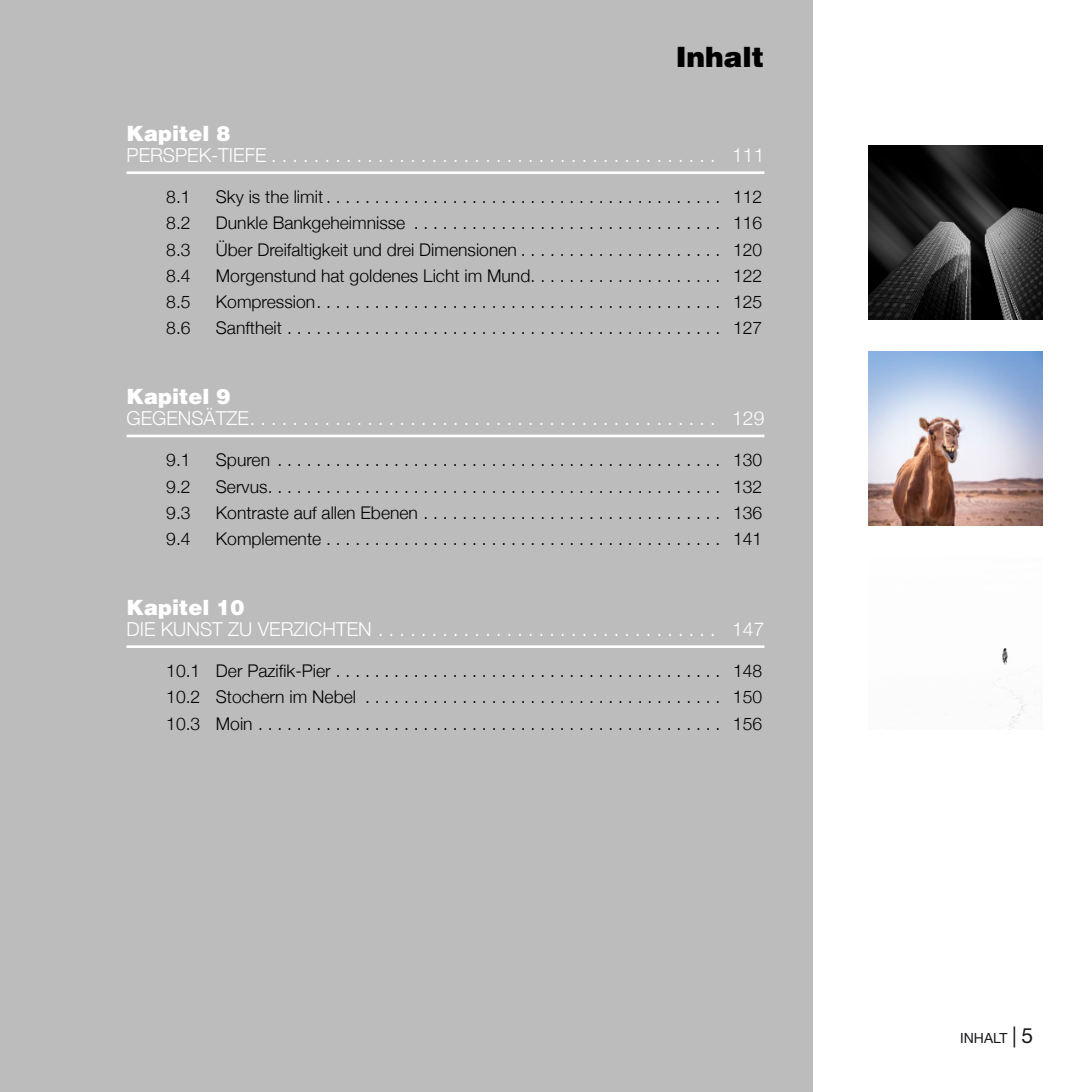
<style>
.page{position:relative;width:1092px;height:1092px;background:#fff}
.page>*{position:absolute;margin:0;border:0;box-sizing:border-box;transform-origin:0 0}
.t1{font:900 28px "Helvetica";color:#000}
.t2{font:900 21px "Helvetica";color:#fff}
.t3{font:300 19.25px "Helvetica Neue";color:#fff}
.t4{font:300 17.5px/26.2px "Helvetica Neue";color:#000;text-align:justify}
.t5{font:14px "Helvetica Neue LT Std";color:#1a181c}
.s1{font-size:21px}
</style>
<div class="page">
<div style="left:0;top:0;width:812px;height:1091px;background:#bcbcbc"></div>
<hr style="left:126px;top:171px;width:638px;height:3px;background:#fff">
<hr style="left:126px;top:434px;width:638px;height:3px;background:#fff">
<hr style="left:126px;top:645px;width:638px;height:3px;background:#fff">
<img style="left:868px;top:145px;width:174px;height:174px">
<img style="left:993px;top:648px;width:42px;height:80px">
<img style="left:868px;top:351px;width:174px;height:174px">
<h1 class="t1" style="left:675px;top:47px;width:90px">Inhalt</h1>
<p class="t2" style="left:126px;top:126px;width:105px">Kapitel 8</p>
<p class="t3" style="left:126px;top:145px;width:639px">PERSPEK-TIEFE . . . . . . . . . . . . . . . . . . . . . . . . . . . . . . . . . . . . . . . . . . 111</p>
<p class="t4" style="left:166px;top:184px;width:26px">8 .1</p>
<p class="t4" style="left:216px;top:184px;width:547px">Sky is the limit . . . . . . . . . . . . . . . . . . . . . . . . . . . . . . . . . . . . . . . . . 112</p>
<p class="t4" style="left:166px;top:210px;width:26px">8 .2</p>
<p class="t4" style="left:216px;top:210px;width:547px">Dunkle Bankgeheimnisse . . . . . . . . . . . . . . . . . . . . . . . . . . . . . . . . 116</p>
<p class="t4" style="left:166px;top:236px;width:26px">8 .3</p>
<p class="t4" style="left:216px;top:236px;width:547px">Über Dreifaltigkeit und drei Dimensionen . . . . . . . . . . . . . . . . . . . . . 120</p>
<p class="t4" style="left:166px;top:263px;width:26px">8 .4</p>
<p class="t4" style="left:216px;top:263px;width:547px">Morgenstund hat goldenes Licht im Mund . . . . . . . . . . . . . . . . . . . . 122</p>
<p class="t4" style="left:166px;top:289px;width:26px">8 .5</p>
<p class="t4" style="left:216px;top:289px;width:547px">Kompression . . . . . . . . . . . . . . . . . . . . . . . . . . . . . . . . . . . . . . . . . . 125</p>
<p class="t4" style="left:166px;top:315px;width:26px">8 .6</p>
<p class="t4" style="left:216px;top:315px;width:547px">Sanftheit . . . . . . . . . . . . . . . . . . . . . . . . . . . . . . . . . . . . . . . . . . . . . 127</p>
<p class="t2" style="left:126px;top:389px;width:105px">Kapitel 9</p>
<p class="t3" style="left:126px;top:408px;width:639px">GEGENSÄTZE . . . . . . . . . . . . . . . . . . . . . . . . . . . . . . . . . . . . . . . . . . . . 129</p>
<p class="t4" style="left:166px;top:447px;width:26px">9 .1</p>
<p class="t4" style="left:216px;top:447px;width:547px">Spuren . . . . . . . . . . . . . . . . . . . . . . . . . . . . . . . . . . . . . . . . . . . . . . 130</p>
<p class="t4" style="left:166px;top:473px;width:26px">9 .2</p>
<p class="t4" style="left:216px;top:473px;width:547px">Servus . . . . . . . . . . . . . . . . . . . . . . . . . . . . . . . . . . . . . . . . . . . . . . . 132</p>
<p class="t4" style="left:166px;top:499px;width:26px">9 .3</p>
<p class="t4" style="left:216px;top:499px;width:547px">Kontraste auf allen Ebenen . . . . . . . . . . . . . . . . . . . . . . . . . . . . . . . 136</p>
<p class="t4" style="left:166px;top:526px;width:26px">9 .4</p>
<p class="t4" style="left:216px;top:526px;width:547px">Komplemente . . . . . . . . . . . . . . . . . . . . . . . . . . . . . . . . . . . . . . . . . 141</p>
<p class="t2" style="left:126px;top:599px;width:119px">Kapitel 10</p>
<p class="t3" style="left:126px;top:619px;width:639px">DIE KUNST ZU VERZICHTEN . . . . . . . . . . . . . . . . . . . . . . . . . . . . . . . . 147</p>
<p class="t4" style="left:166px;top:656px;width:597px">10.1 Der Pazifik-Pier . . . . . . . . . . . . . . . . . . . . . . . . . . . . . . . . . . . . . . . . 148<br>10 .2 Stochern im Nebel . . . . . . . . . . . . . . . . . . . . . . . . . . . . . . . . . . . . . 150<br>10 .3 Moin . . . . . . . . . . . . . . . . . . . . . . . . . . . . . . . . . . . . . . . . . . . . . . . . 156</p>
<p class="t5" style="left:960px;top:1032px;width:75px">INHALT <span class="s1">| 5</span></p>
</div>
